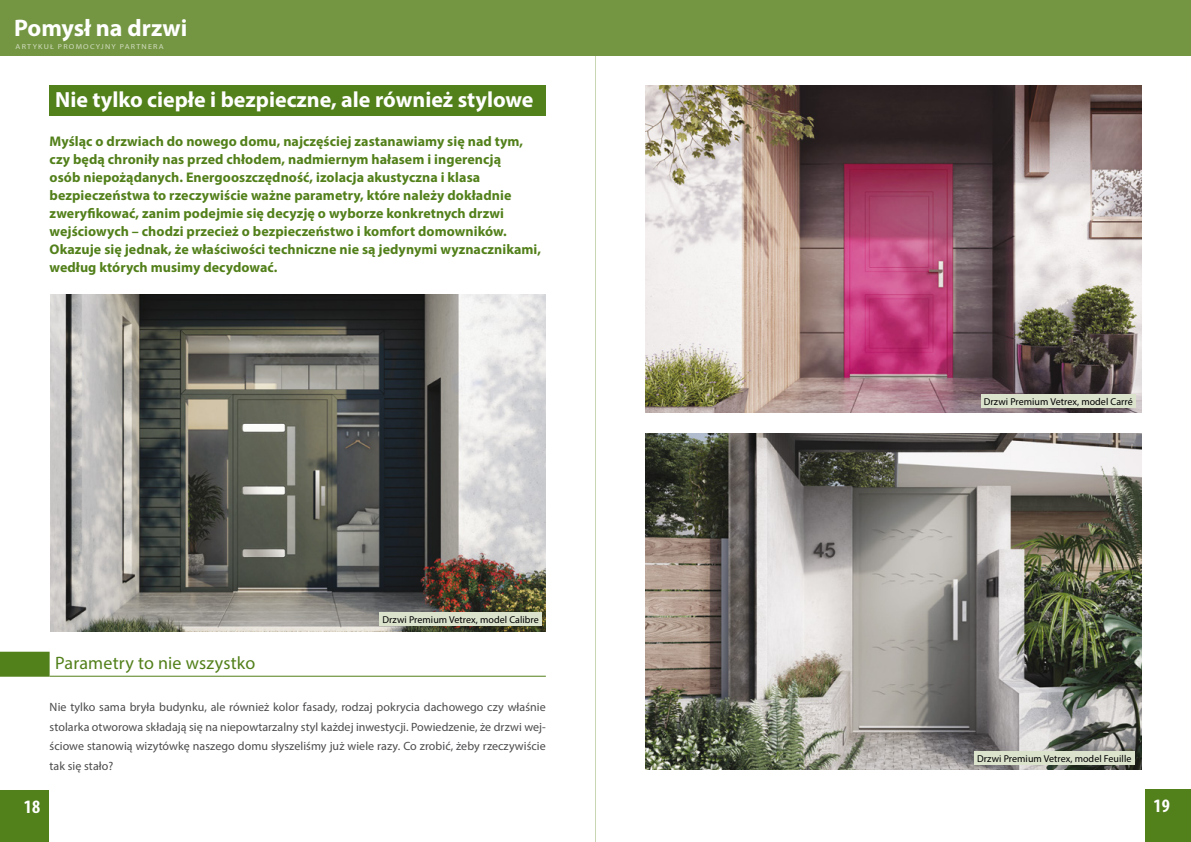
<style>
.page{position:relative;width:1191px;height:842px;background:#fff}
.page>*{position:absolute;margin:0;border:0;box-sizing:border-box;transform-origin:0 0}
.t1{font:700 24px "Myriad Pro";color:#fff}
.t2{font:700 22px "Myriad Pro";color:#fff}
.t3{font:700 condensed 19px "Myriad Pro";color:#fff}
.t4{font:18px "Myriad Pro";letter-spacing:.01em;color:#52801a}
.t5{font:700 14px/18px "Myriad Pro";letter-spacing:.005em;color:#52801a}
.t6{font:12px/19.8px "Myriad Pro";letter-spacing:.005em;color:#4b4b4d;text-align:justify}
.t7{font:10px "Myriad Pro";letter-spacing:.005em;color:#000}
.t8{font:7.2px "Myriad Pro";letter-spacing:.15em;color:#d2dcc1;scale:1.11 1}
</style>
<div class="page">
<hr style="left:595px;top:0;width:1px;height:842px;background:#c9d6b4">
<div style="left:0;top:790px;width:49px;height:52px;background:#52801a"></div>
<div style="left:1145px;top:790px;width:46px;height:52px;background:#52801a"></div>
<div style="left:595px;top:0;width:596px;height:56px;background:#749642"></div>
<div style="left:0;top:0;width:595px;height:56px;background:#749642"></div>
<div style="left:50px;top:85px;width:496px;height:31px;background:#52801a"></div>
<div style="left:0;top:652px;width:50px;height:25px;background:#52801a"></div>
<hr style="left:50px;top:676px;width:496px;height:1px;background:#52801a">
<img style="left:645px;top:85px;width:496px;height:328px">
<img style="left:645px;top:433px;width:496px;height:337px">
<img style="left:50px;top:294px;width:495px;height:337px">
<div style="left:379px;top:613px;width:162px;height:13px;background:#dbe3cd"></div>
<div style="left:980px;top:394px;width:155px;height:13px;background:#dbe3cd"></div>
<div style="left:974px;top:751px;width:160px;height:14px;background:#dbe3cd"></div>
<h1 class="t1" style="left:14px;top:12px;width:175px">Pomysł na drzwi</h1>
<p class="t8" style="left:16px;top:42px;width:135px">ARTYKUŁ PROMOCYJNY PARTNERA</p>
<h2 class="t2" style="left:55px;top:85px;width:480px">Nie tylko ciepłe i bezpieczne, ale również stylowe</h2>
<p class="t5" style="left:50px;top:132px;width:493px">Myśląc o drzwiach do nowego domu, najczęściej zastanawiamy się nad tym, czy będą chroniły nas przed chłodem, nadmiernym hałasem i ingerencją<br>osób niepożądanych. Energooszczędność, izolacja akustyczna i klasa bezpieczeństwa to rzeczywiście ważne parametry, które należy dokładnie zweryfikować, zanim podejmie się decyzję o wyborze konkretnych drzwi wejściowych – chodzi przecież o bezpieczeństwo i komfort domowników.<br>Okazuje się jednak, że właściwości techniczne nie są jedynymi wyznacznikami, według których musimy decydować.</p>
<p class="t7" style="left:382px;top:614px;width:158px">Drzwi Premium Vetrex, model Calibre</p>
<p class="t4" style="left:55px;top:652px;width:201px">Parametry to nie wszystko</p>
<p class="t6" style="left:50px;top:697px;width:498px">Nie tylko sama bryła budynku, ale również kolor fasady, rodzaj pokrycia dachowego czy właśnie stolarka otworowa składają się na niepowtarzalny styl każdej inwestycji. Powiedzenie, że drzwi wej&shy;ściowe stanowią wizytówkę naszego domu słyszeliśmy już wiele razy. Co zrobić, żeby rzeczywiście tak się stało?</p>
<p class="t7" style="left:983px;top:395px;width:151px">Drzwi Premium Vetrex, model Carré</p>
<p class="t7" style="left:977px;top:752px;width:156px">Drzwi Premium Vetrex, model Feuille</p>
<h3 class="t3" style="left:24px;top:795px;width:18px">18</h3>
<h3 class="t3" style="left:1153px;top:794px;width:18px">19</h3>
</div>
